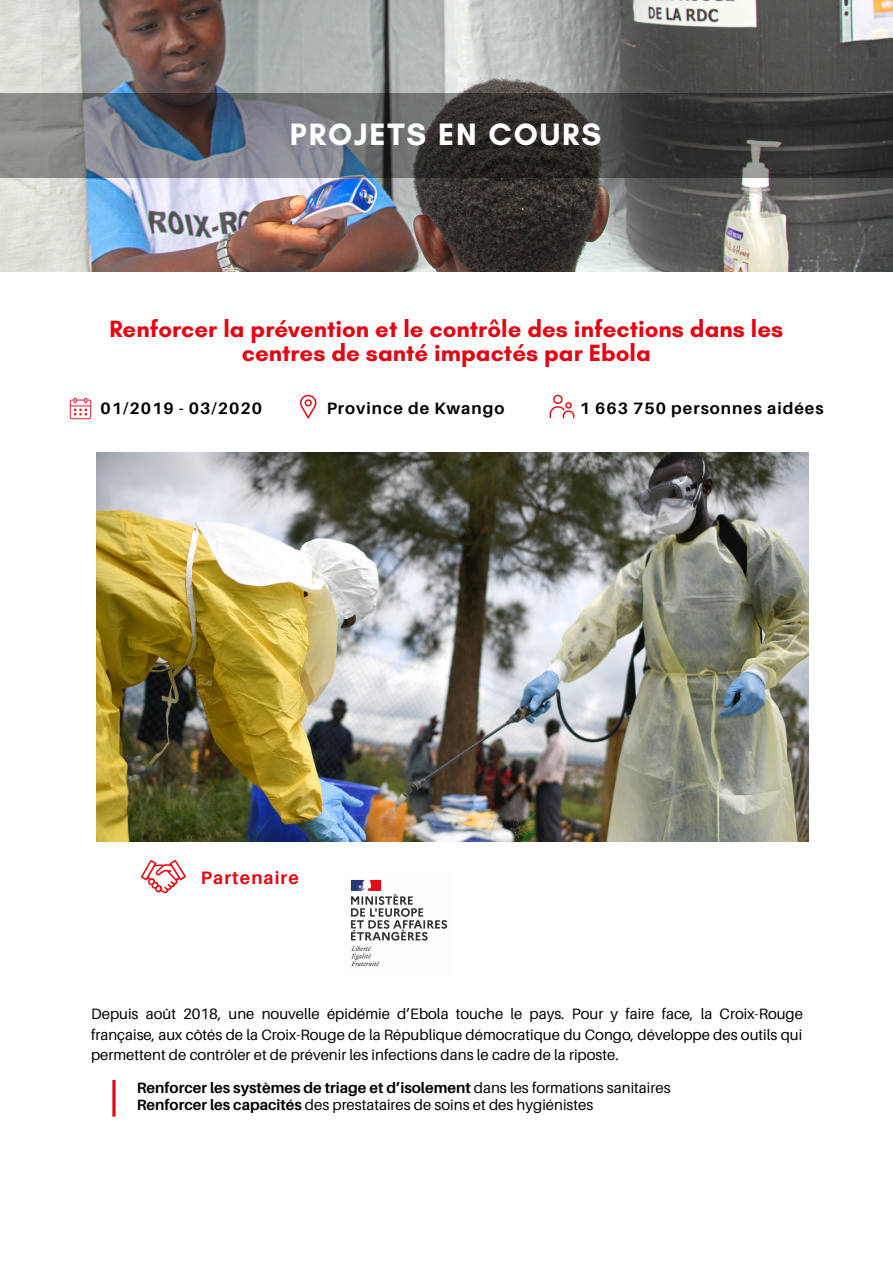
<style>
.page{position:relative;width:893px;height:1264px;background:#fff}
.page>*{position:absolute;margin:0;border:0;box-sizing:border-box;transform-origin:0 0}
.t1{font:700 31.5px "Glacial Indifference";letter-spacing:.06em;color:#fff}
.t2{font:700 24px/23.5px "Glacial Indifference";color:#e30613;text-align:center}
.t3{font:700 18px "Aileron";letter-spacing:.06em;color:#e30613}
.t4{font:700 16.5px "Aileron";letter-spacing:.06em;color:#000}
.t5{font:15px/20.2px "Aileron";color:#000;text-align:justify}
.t6{font:700 15px "Aileron";color:#000}
.s1{font-weight:400}
.s2{font-weight:700}
</style>
<div class="page">
<img style="left:0;top:0;width:892px;height:271px">
<svg style="left:0;top:93px;width:892px;height:84px;background:#515356"></svg>
<img style="left:96px;top:453px;width:712px;height:388px">
<svg style="left:112px;top:1080px;width:4px;height:36px"></svg>
<img style="left:69px;top:397px;width:23px;height:23px">
<img style="left:300px;top:394px;width:17px;height:25px">
<img style="left:549px;top:394px;width:26px;height:25px">
<img style="left:350px;top:879px;width:97px;height:88px">
<img style="left:127px;top:840px;width:72px;height:54px">
<p class="t1" style="left:290px;top:115px;width:313px">PROJETS EN COURS</p>
<p class="t2" style="left:109px;top:317px;width:675px">Renforcer la prévention et le contrôle des infections dans les centres de santé impactés par Ebola</p>
<p class="t4" style="left:101px;top:398px;width:163px">01/2019 - 03/2020</p>
<p class="t4" style="left:326px;top:398px;width:179px">Province de Kwango</p>
<p class="t4" style="left:579px;top:398px;width:245px">1 663 750 personnes aidées</p>
<p class="t3" style="left:201px;top:866px;width:100px">Partenaire</p>
<p class="t5" style="left:91px;top:1003px;width:713px">Depuis août 2018, une nouvelle épidémie d’Ebola touche le pays. Pour y faire face, la Croix-Rouge française, aux côtés de la Croix-Rouge de la République démocratique du Congo, développe des outils qui permettent de contrôler et de prévenir les infections dans le cadre de la riposte.</p>
<p class="t6" style="left:137px;top:1078px;width:535px">Renforcer les systèmes de triage et d’isolement <span class="s1">dans les formations sanitaires</span></p>
<p class="t5" style="left:137px;top:1093px;width:458px"><span class="s2">Renforcer les capacités</span> des prestataires de soins et des hygiénistes</p>
</div>
